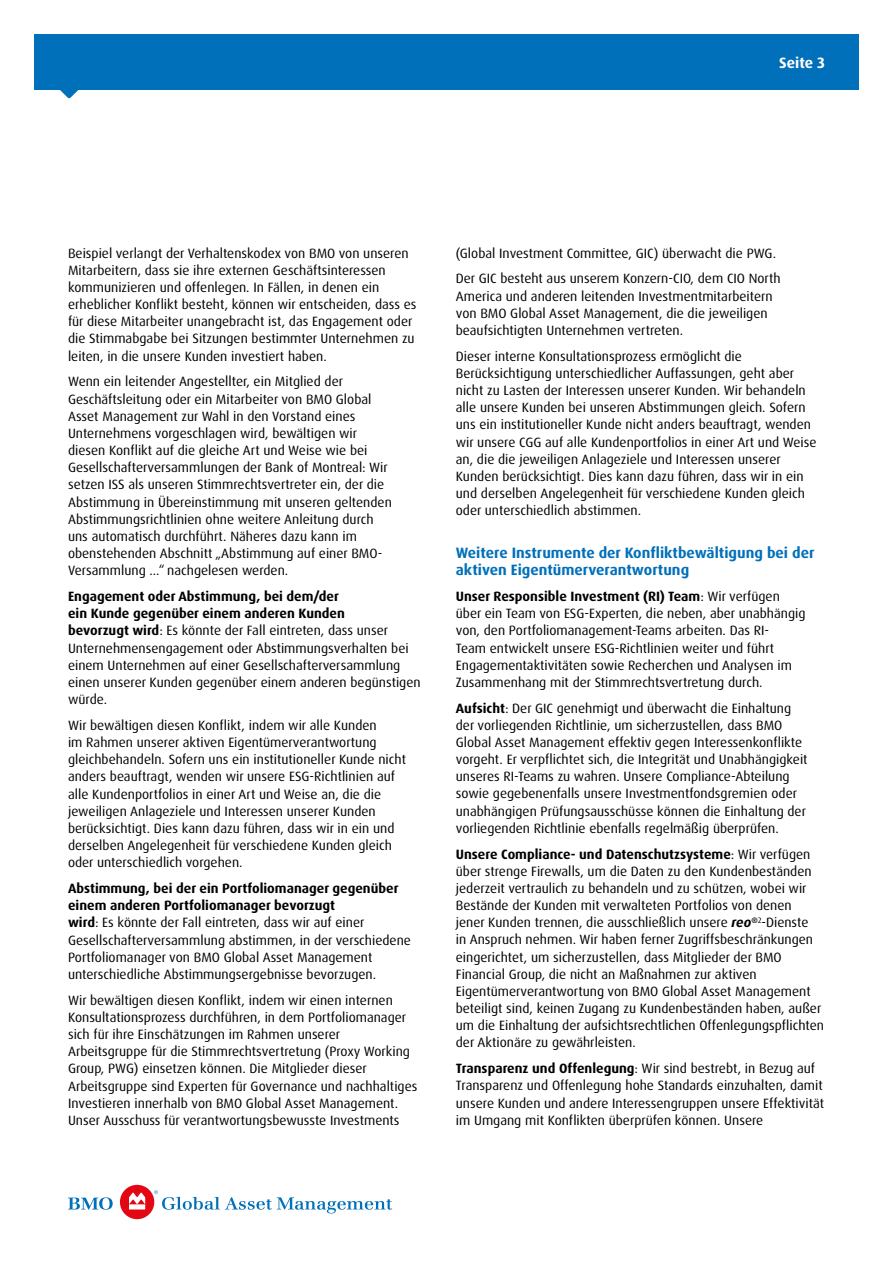
<style>
.page{position:relative;width:893px;height:1263px;background:#fff}
.page>*{position:absolute;margin:0;border:0;box-sizing:border-box;transform-origin:0 0}
.t1{font:700 15px/17.2px "Dax Pro";color:#0070ba}
.t2{font:700 15px "Dax Pro";color:#fff}
.t3{font:13.5px/17.1px "Dax Pro";color:#000}
.s1{font-weight:700}
.s2{font-weight:700;font-style:italic}
</style>
<div class="page">
<div style="left:34px;top:34px;width:825px;height:56px;background:#0070ba"></div>
<svg style="left:60px;top:90px;width:18px;height:8px"></svg>
<svg style="left:68px;top:1197px;width:45px;height:13px"></svg>
<div style="left:120px;top:1185px;width:34px;height:34px;background:#e30613;border-radius:50%"></div>
<svg style="left:129px;top:1192px;width:16px;height:17px"></svg>
<svg style="left:154px;top:1190px;width:238px;height:23px"></svg>
<p class="t2" style="left:779px;top:53px;width:47px">Seite 3</p>
<p class="t3" style="left:68px;top:244px;width:350px">Beispiel verlangt der Verhaltenskodex von BMO von unseren Mitarbeitern, dass sie ihre externen Geschäftsinteressen kommunizieren und offenlegen. In Fällen, in denen ein erheblicher Konflikt besteht, können wir entscheiden, dass es für diese Mitarbeiter unangebracht ist, das Engagement oder die Stimmabgabe bei Sitzungen bestimmter Unternehmen zu leiten, in die unsere Kunden investiert haben.</p>
<p class="t3" style="left:68px;top:373px;width:325px">Wenn ein leitender Angestellter, ein Mitglied der Geschäftsleitung oder ein Mitarbeiter von BMO Global Asset Management zur Wahl in den Vorstand eines Unternehmens vorgeschlagen wird, bewältigen wir diesen Konflikt auf die gleiche Art und Weise wie bei Gesellschafterversammlungen der Bank of Montreal: Wir setzen ISS als unseren Stimmrechtsvertreter ein, der die Abstimmung in Übereinstimmung mit unseren geltenden Abstimmungsrichtlinien ohne weitere Anleitung durch uns automatisch durchführt. Näheres dazu kann im obenstehenden Abschnitt „Abstimmung auf einer BMO-Versammlung ...“ nachgelesen werden.</p>
<p class="t3" style="left:68px;top:588px;width:354px"><span class="s1">Engagement oder Abstimmung, bei dem/der<br>ein Kunde gegenüber einem anderen Kunden<br>bevorzugt wird</span>: Es könnte der Fall eintreten, dass unser Unternehmensengagement oder Abstimmungsverhalten bei einem Unternehmen auf einer Gesellschafterversammlung einen unserer Kunden gegenüber einem anderen begünstigen würde.</p>
<p class="t3" style="left:68px;top:717px;width:339px">Wir bewältigen diesen Konflikt, indem wir alle Kunden<br>im Rahmen unserer aktiven Eigentümerverantwortung gleichbehandeln. Sofern uns ein institutioneller Kunde nicht anders beauftragt, wenden wir unsere ESG-Richtlinien auf alle Kundenportfolios in einer Art und Weise an, die die jeweiligen Anlageziele und Interessen unserer Kunden berücksichtigt. Dies kann dazu führen, dass wir in ein und derselben Angelegenheit für verschiedene Kunden gleich oder unterschiedlich vorgehen.</p>
<p class="t3" style="left:68px;top:880px;width:344px"><span class="s1">Abstimmung, bei der ein Portfoliomanager gegenüber einem anderen Portfoliomanager bevorzugt<br>wird</span>: Es könnte der Fall eintreten, dass wir auf einer Gesellschafterversammlung abstimmen, in der verschiedene Portfoliomanager von BMO Global Asset Management unterschiedliche Abstimmungsergebnisse bevorzugen.</p>
<p class="t3" style="left:68px;top:991px;width:351px">Wir bewältigen diesen Konflikt, indem wir einen internen Konsultationsprozess durchführen, in dem Portfoliomanager sich für ihre Einschätzungen im Rahmen unserer Arbeitsgruppe für die Stimmrechtsvertretung (Proxy Working Group, PWG) einsetzen können. Die Mitglieder dieser Arbeitsgruppe sind Experten für Governance und nachhaltiges Investieren innerhalb von BMO Global Asset Management.<br>Unser Ausschuss für verantwortungsbewusste Investments</p>
<p class="t3" style="left:456px;top:240px;width:326px;line-height:25.8px">(Global Investment Committee, GIC) überwacht die PWG.<br>Der GIC besteht aus unserem Konzern-CIO, dem CIO North</p>
<p class="t3" style="left:456px;top:287px;width:318px">America und anderen leitenden Investmentmitarbeitern von BMO Global Asset Management, die die jeweiligen beaufsichtigten Unternehmen vertreten.</p>
<p class="t3" style="left:456px;top:348px;width:362px">Dieser interne Konsultationsprozess ermöglicht die Berücksichtigung unterschiedlicher Auffassungen, geht aber nicht zu Lasten der Interessen unserer Kunden. Wir behandeln alle unsere Kunden bei unseren Abstimmungen gleich. Sofern uns ein institutioneller Kunde nicht anders beauftragt, wenden wir unsere CGG auf alle Kundenportfolios in einer Art und Weise an, die die jeweiligen Anlageziele und Interessen unserer Kunden berücksichtigt. Dies kann dazu führen, dass wir in ein und derselben Angelegenheit für verschiedene Kunden gleich oder unterschiedlich abstimmen.</p>
<p class="t1" style="left:456px;top:544px;width:360px">Weitere Instrumente der Konfliktbewältigung bei der aktiven Eigentümerverantwortung</p>
<p class="t3" style="left:456px;top:588px;width:351px"><span class="s1">Unser Responsible Investment (RI) Team</span>: Wir verfügen über ein Team von ESG-Experten, die neben, aber unabhängig von, den Portfoliomanagement-Teams arbeiten. Das RI-<br>Team entwickelt unsere ESG-Richtlinien weiter und führt Engagementaktivitäten sowie Recherchen und Analysen im Zusammenhang mit der Stimmrechtsvertretung durch.</p>
<p class="t3" style="left:456px;top:699px;width:353px"><span class="s1">Aufsicht</span>: Der GIC genehmigt und überwacht die Einhaltung der vorliegenden Richtlinie, um sicherzustellen, dass BMO Global Asset Management effektiv gegen Interessenkonflikte vorgeht. Er verpflichtet sich, die Integrität und Unabhängigkeit unseres RI-Teams zu wahren. Unsere Compliance-Abteilung sowie gegebenenfalls unsere Investmentfondsgremien oder unabhängigen Prüfungsausschüsse können die Einhaltung der vorliegenden Richtlinie ebenfalls regelmäßig überprüfen.</p>
<p class="t3" style="left:456px;top:845px;width:370px"><span class="s1">Unsere Compliance- und Datenschutzsysteme</span>: Wir verfügen über strenge Firewalls, um die Daten zu den Kundenbeständen jederzeit vertraulich zu behandeln und zu schützen, wobei wir Bestände der Kunden mit verwalteten Portfolios von denen jener Kunden trennen, die ausschließlich unsere <span class="s2">reo</span><sup>®</sup><sup>2</sup>-Dienste<br>in Anspruch nehmen. Wir haben ferner Zugriffsbeschränkungen eingerichtet, um sicherzustellen, dass Mitglieder der BMO Financial Group, die nicht an Maßnahmen zur aktiven Eigentümerverantwortung von BMO Global Asset Management beteiligt sind, keinen Zugang zu Kundenbeständen haben, außer um die Einhaltung der aufsichtsrechtlichen Offenlegungspflichten der Aktionäre zu gewährleisten.</p>
<p class="t3" style="left:456px;top:1060px;width:370px"><span class="s1">Transparenz und Offenlegung</span>: Wir sind bestrebt, in Bezug auf Transparenz und Offenlegung hohe Standards einzuhalten, damit unsere Kunden und andere Interessengruppen unsere Effektivität im Umgang mit Konflikten überprüfen können. Unsere</p>
</div>
